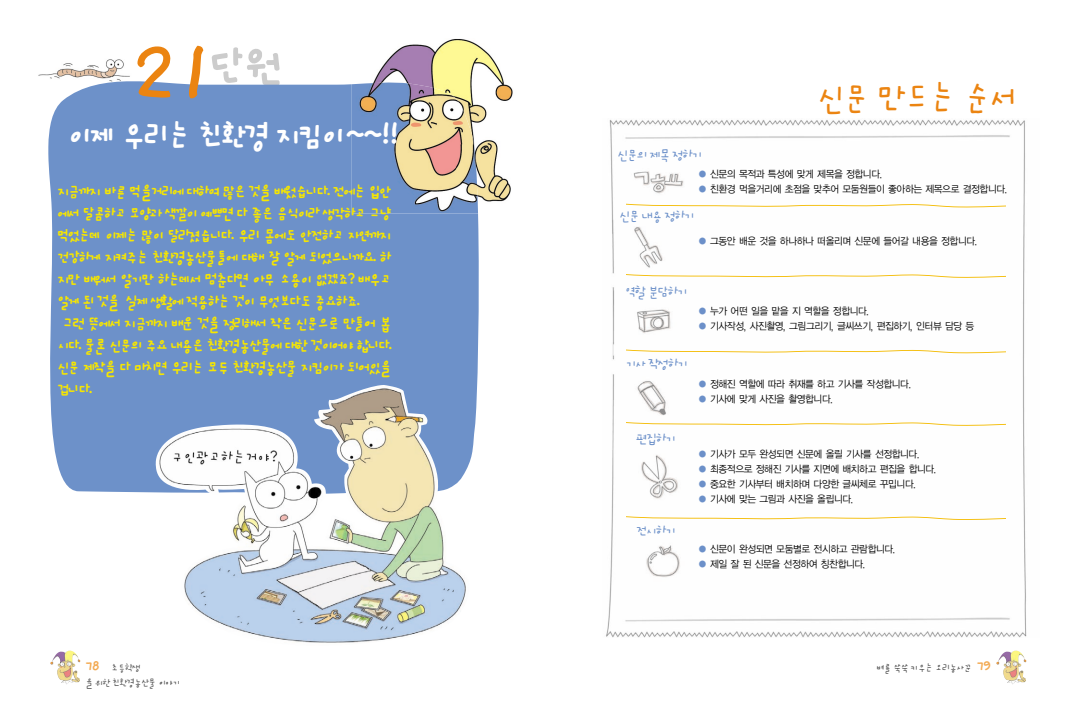
<style>
.page{position:relative;width:1077px;height:722px;background:#fff}
.page>*{position:absolute;margin:0;border:0;box-sizing:border-box;transform-origin:0 0}
.t1{font:39px "San Ks M";letter-spacing:-.05em;color:#eb8411}
.t2{font:35px "San Ks B";letter-spacing:-.05em;color:#fff}
.t3{font:17px/22px "San Ks B";letter-spacing:-.075em;color:#f7e700}
.t4{font:15.8px "San Ks M";letter-spacing:-.085em;color:#6c90c9}
.t5{font:11px/14.8px "San Ks M";letter-spacing:-.045em;color:#4d4d4d}
.t6{font:10px "YGO12";letter-spacing:-.115em;color:#000;scale:.95 1}
.s1{font-family:"San Ks B";font-size:15px;color:#f3ab54}
.s2{color:#6c90c9}
</style>
<div class="page">
<img style="left:996px;top:651px;width:30px;height:33px">
<img style="left:38px;top:59px;width:86px;height:17px">
<svg style="left:48px;top:70px;width:432px;height:423px;background:#7597cb"></svg>
<img style="left:352px;top:81px;width:126px;height:133px">
<img style="left:50px;top:651px;width:30px;height:33px">
<img style="left:156px;top:385px;width:313px;height:258px">
<img style="left:606px;top:119px;width:421px;height:519px">
<svg style="left:626px;top:202px;width:380px;height:6px"></svg>
<svg style="left:626px;top:272px;width:380px;height:6px"></svg>
<svg style="left:626px;top:348px;width:380px;height:6px"></svg>
<svg style="left:626px;top:420px;width:380px;height:6px"></svg>
<svg style="left:626px;top:514px;width:380px;height:7px"></svg>
<svg style="left:211px;top:70px;width:70px;height:17px"></svg>
<svg style="left:133px;top:70px;width:71px;height:30px"></svg>
<h2 class="t2" style="left:67px;top:123px;width:333px">이제 우리는 친환경 지킴이~~!!</h2>
<p class="t3" style="left:58px;top:183px;width:336px">지금까지 바른 먹을거리에 대하여 많은 것을 배웠습니다. 전에는 입안 에서 달콤하고 모양과 색깔이 예쁘면 다 좋은 음식이라 생각하고 그냥 먹었는데 이제는 많이 달라졌습니다. 우리 몸에도 안전하고 자연까지 건강하게 지켜주는 친환경농산물들에 대해 잘 알게 되었으니까요. 하 지만 배워서 알기만 하는데서 멈춘다면 아무 소용이 없겠죠? 배우고 알게 된 것을 실제 생활에 적용하는 것이 무엇보다도 중요하죠.<br>그런 뜻에서 지금까지 배운 것을 정리해서 작은 신문으로 만들어 봅 시다. 물론 신문의 주요 내용은 친환경농산물에 대한 것이어야 합니다. 신문 제작을 다 마치면 우리는 모두 친환경농산물 지킴이가 되어있을 겁니다.</p>
<p class="t5" style="left:86px;top:662px;width:96px"><span class="s1">78</span> 초등학생<br>을 위한 친환경농산물 이야기</p>
<h3 class="t4" style="left:617px;top:149px;width:87px">신문의 제목 정하기</h3>
<h1 class="t1" style="left:818px;top:83px;width:201px">신문 만드는 순서</h1>
<p class="t6" style="left:698px;top:169px;width:196px"><span class="s2">●</span> 신문의 목적과 특성에 맞게 제목을 정합니다.</p>
<p class="t6" style="left:698px;top:184px;width:328px"><span class="s2">●</span> 친환경 먹을거리에 초점을 맞추어 모둠원들이 좋아하는 제목으로 결정합니다.</p>
<h3 class="t4" style="left:619px;top:211px;width:77px">신문 내용 정하기</h3>
<p class="t6" style="left:698px;top:236px;width:296px"><span class="s2">●</span> 그동안 배운 것을 하나하나 떠올리며 신문에 들어갈 내용을 정합니다.</p>
<h3 class="t4" style="left:625px;top:286px;width:64px">역할 분담하기</h3>
<h3 class="t4" style="left:626px;top:359px;width:64px">기사 작성하기</h3>
<h3 class="t4" style="left:636px;top:433px;width:42px">편집하기</h3>
<h3 class="t4" style="left:636px;top:526px;width:42px">전시하기</h3>
<p class="t6" style="left:698px;top:307px;width:182px"><span class="s2">●</span> 누가 어떤 일을 맡을 지 역할을 정합니다.</p>
<p class="t6" style="left:698px;top:322px;width:293px"><span class="s2">●</span> 기사작성, 사진촬영, 그림그리기, 글씨쓰기, 편집하기, 인터뷰 담당 등</p>
<p class="t6" style="left:698px;top:379px;width:226px"><span class="s2">●</span> 정해진 역할에 따라 취재를 하고 기사를 작성합니다.</p>
<p class="t6" style="left:698px;top:394px;width:144px"><span class="s2">●</span> 기사에 맞게 사진을 촬영합니다.</p>
<p class="t6" style="left:698px;top:449px;width:235px"><span class="s2">●</span> 기사가 모두 완성되면 신문에 올릴 기사를 선정합니다.</p>
<p class="t6" style="left:698px;top:464px;width:253px"><span class="s2">●</span> 최종적으로 정해진 기사를 지면에 배치하고 편집을 합니다.</p>
<p class="t6" style="left:698px;top:479px;width:231px"><span class="s2">●</span> 중요한 기사부터 배치하며 다양한 글씨체로 꾸밉니다.</p>
<p class="t6" style="left:698px;top:494px;width:166px"><span class="s2">●</span> 기사에 맞는 그림과 사진을 올립니다.</p>
<p class="t6" style="left:698px;top:544px;width:210px"><span class="s2">●</span> 신문이 완성되면 모둠별로 전시하고 관람합니다.</p>
<p class="t6" style="left:698px;top:559px;width:178px"><span class="s2">●</span> 제일 잘 된 신문을 선정하여 칭찬합니다.</p>
<p class="t5" style="left:877px;top:662px;width:116px">벼를 쑥쑥 키우는 오리농사꾼 <span class="s1">79</span></p>
</div>
